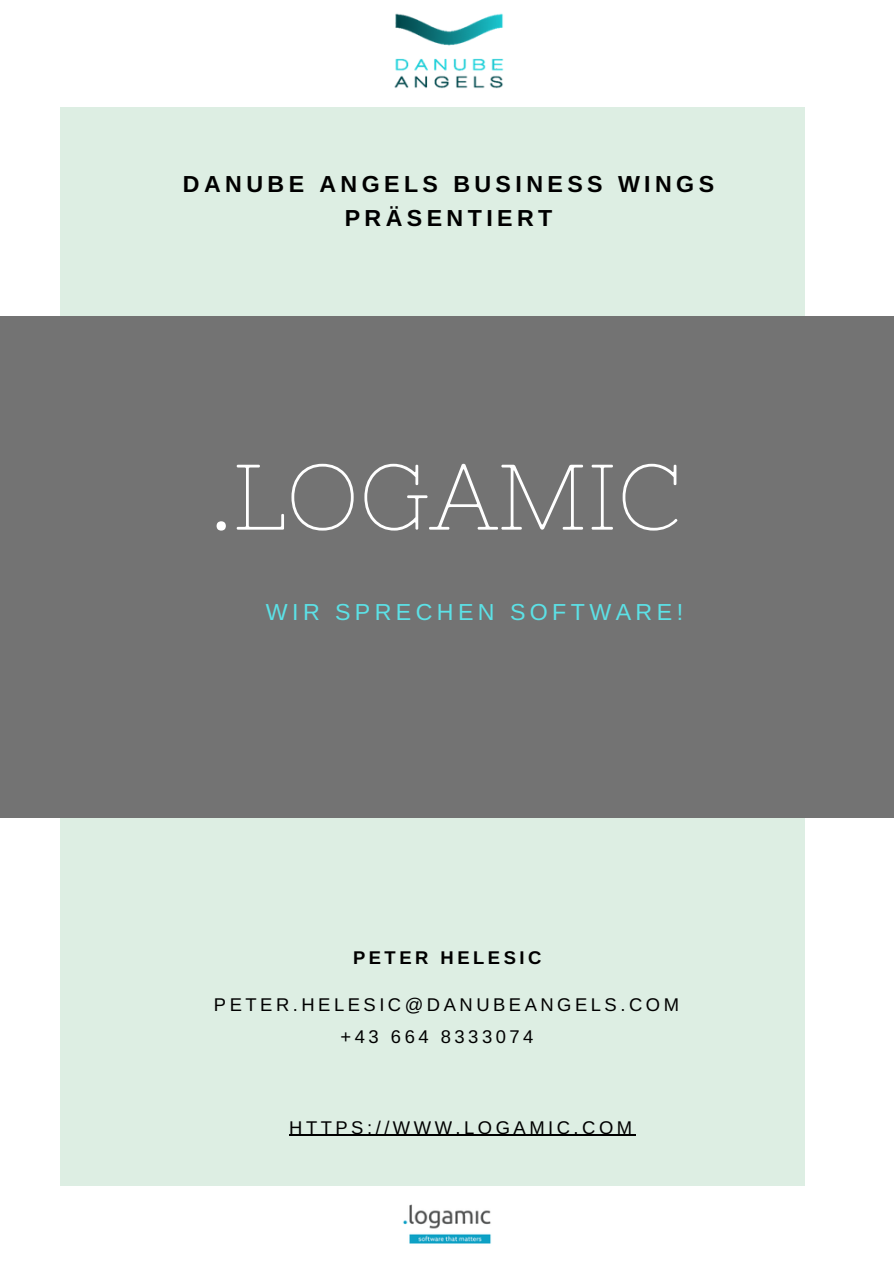
<style>
.page{position:relative;width:894px;height:1264px;background:#fff}
.page>*{position:absolute;margin:0;border:0;box-sizing:border-box;transform-origin:0 0}
.t1{font:92.7px "Nixie One";color:#fff}
.t2{font:700 23.25px/33.8px "Arimo";letter-spacing:.19em;color:#000;text-align:center}
.t3{font:23.25px "Arimo";letter-spacing:.19em;color:#5ce1e6}
.t4{font:18.45px/32.1px "Arimo";letter-spacing:.19em;color:#000}
.t5{font:700 18.45px "Arimo";letter-spacing:.19em;color:#000}
</style>
<div class="page">
<div style="left:61px;top:107px;width:743px;height:1078px;background:#ddeee3"></div>
<div style="left:0;top:316px;width:893px;height:501px;background:#737373"></div>
<img style="left:394px;top:13px;width:110px;height:76px">
<img style="left:403px;top:1204px;width:88px;height:40px">
<hr style="left:289px;top:1134px;width:346px;height:2px;background:#000">
<p class="t2" style="left:183px;top:167px;width:532px">DANUBE ANGELS BUSINESS WINGS<br>PRÄSENTIERT</p>
<h1 class="t1" style="left:210px;top:444px;width:473px">.LOGAMIC</h1>
<p class="t3" style="left:266px;top:599px;width:418px">WIR SPRECHEN SOFTWARE!</p>
<p class="t5" style="left:353px;top:946px;width:190px">PETER HELESIC</p>
<p class="t4" style="left:340px;top:988px;width:340px;text-indent:-127px">PETER.HELESIC@DANUBEANGELS.COM +43 664 8333074</p>
<p class="t4" style="left:289px;top:1111px;width:344px">HTTPS://WWW.LOGAMIC.COM</p>
</div>
